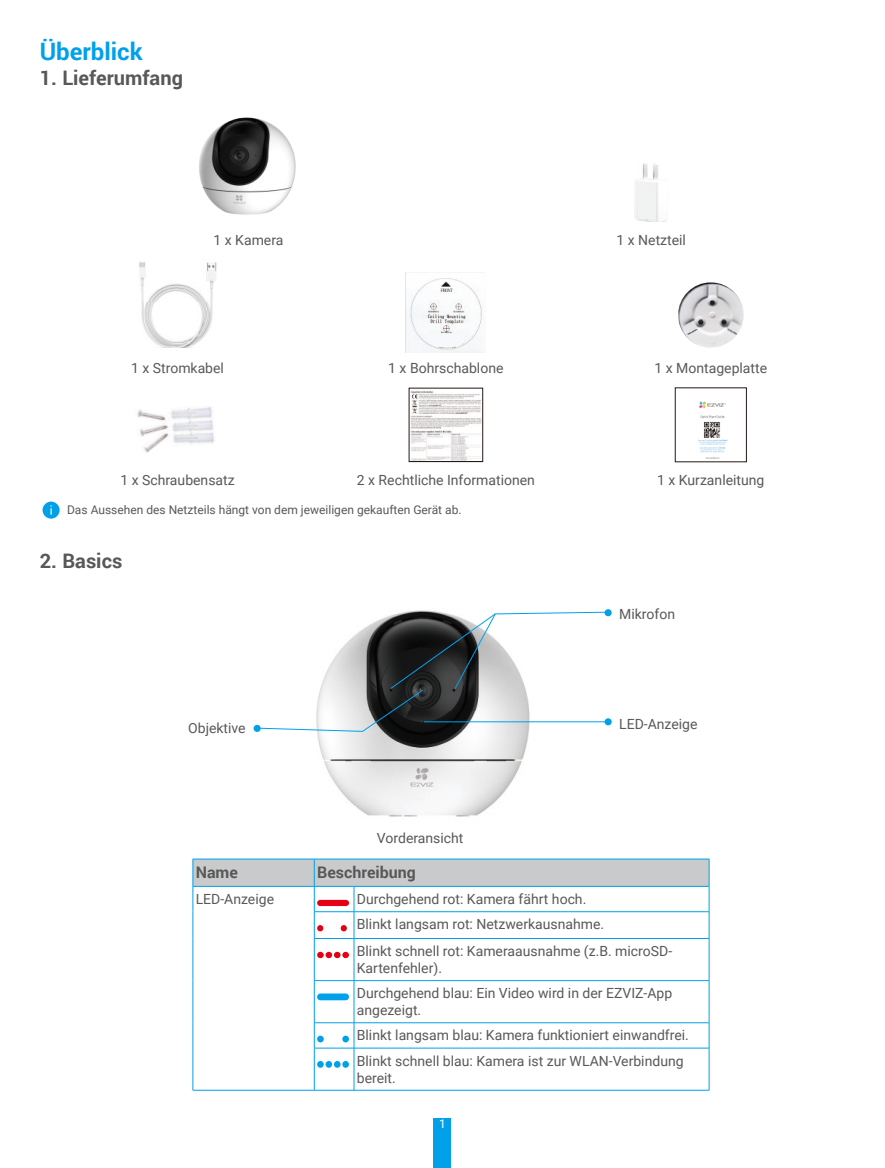
<style>
.page{position:relative;width:885px;height:1168px;background:#fff}
.page>*{position:absolute;margin:0;border:0;box-sizing:border-box;transform-origin:0 0}
.t1{font:700 24px "Roboto";color:#00a1e9}
.t2{font:700 20px "Roboto";color:#595857}
.t3{font:700 16px "Roboto";color:#595857}
.t4{font:14px/25.4px "Roboto";color:#595857}
.t5{font:12px "Roboto";color:#595857}
.t6{font:12px "Roboto";color:#fff}
</style>
<div class="page">
<div style="left:434px;top:1118px;width:17px;height:50px;background:#00a1e9"></div>
<img style="left:199px;top:117px;width:97px;height:98px">
<img style="left:634px;top:163px;width:33px;height:59px">
<div style="left:638px;top:191px;width:18px;height:28px;background:#f1f2f2"></div>
<img style="left:139px;top:262px;width:78px;height:86px">
<img style="left:406px;top:272px;width:80px;height:81px">
<svg style="left:426px;top:332px;width:39px;height:16px"></svg>
<img style="left:678px;top:282px;width:65px;height:66px;border-radius:33px">
<img style="left:171px;top:406px;width:43px;height:38px">
<img style="left:144px;top:437px;width:23px;height:16px">
<img style="left:137px;top:409px;width:29px;height:12px">
<img style="left:140px;top:422px;width:29px;height:15px">
<svg style="left:411px;top:390px;width:70px;height:70px"></svg>
<div style="left:409px;top:388px;width:74px;height:74px;border:1px solid #231916"></div>
<img style="left:698px;top:401px;width:30px;height:58px">
<div style="left:43px;top:502px;width:17px;height:17px;background:#00a1e9;border-radius:50%"></div>
<svg style="left:50px;top:505px;width:2px;height:10px"></svg>
<img style="left:317px;top:610px;width:212px;height:207px">
<div style="left:604px;top:718px;width:7px;height:7px;background:#00a1e9;border-radius:50%"></div>
<div style="left:604px;top:609px;width:7px;height:7px;background:#00a1e9;border-radius:50%"></div>
<div style="left:253px;top:725px;width:8px;height:7px;background:#00a1e9;border-radius:50%"></div>
<svg style="left:257px;top:611px;width:352px;height:121px"></svg>
<hr style="left:192px;top:938px;width:1px;height:43px;background:#00a1e9">
<hr style="left:192px;top:981px;width:1px;height:42px;background:#00a1e9">
<svg style="left:192px;top:1023px;width:1px;height:25px"></svg>
<hr style="left:192px;top:1048px;width:1px;height:42px;background:#00a1e9">
<hr style="left:193px;top:1090px;width:121px;height:1px;background:#00a1e9">
<hr style="left:314px;top:938px;width:40px;height:1px;background:#00a1e9">
<hr style="left:314px;top:938px;width:1px;height:42px;background:#00a1e9">
<hr style="left:354px;top:938px;width:355px;height:1px;background:#00a1e9">
<hr style="left:353px;top:938px;width:1px;height:42px;background:#00a1e9">
<hr style="left:708px;top:938px;width:1px;height:42px;background:#00a1e9">
<hr style="left:314px;top:980px;width:40px;height:1px;background:#00a1e9">
<hr style="left:314px;top:981px;width:1px;height:42px;background:#00a1e9">
<hr style="left:354px;top:980px;width:355px;height:1px;background:#00a1e9">
<hr style="left:353px;top:981px;width:1px;height:42px;background:#00a1e9">
<hr style="left:708px;top:981px;width:1px;height:42px;background:#00a1e9">
<hr style="left:314px;top:1022px;width:40px;height:1px;background:#00a1e9">
<svg style="left:314px;top:1023px;width:1px;height:25px"></svg>
<hr style="left:354px;top:1022px;width:355px;height:1px;background:#00a1e9">
<svg style="left:353px;top:1023px;width:1px;height:25px"></svg>
<svg style="left:708px;top:1023px;width:1px;height:25px"></svg>
<hr style="left:314px;top:1048px;width:40px;height:1px;background:#00a1e9">
<hr style="left:314px;top:1048px;width:1px;height:42px;background:#00a1e9">
<hr style="left:354px;top:1048px;width:355px;height:1px;background:#00a1e9">
<hr style="left:353px;top:1048px;width:1px;height:42px;background:#00a1e9">
<hr style="left:708px;top:1048px;width:1px;height:42px;background:#00a1e9">
<hr style="left:314px;top:1090px;width:40px;height:1px;background:#00a1e9">
<hr style="left:354px;top:1090px;width:355px;height:1px;background:#00a1e9">
<svg style="left:192px;top:859px;width:517px;height:79px"></svg>
<div style="left:340px;top:925px;width:7px;height:6px;background:#e60013;border-radius:50%"></div>
<div style="left:317px;top:952px;width:7px;height:6px;background:#e60013;border-radius:50%"></div>
<div style="left:342px;top:952px;width:7px;height:6px;background:#e60013;border-radius:50%"></div>
<div style="left:325px;top:952px;width:7px;height:6px;background:#e60013;border-radius:50%"></div>
<svg style="left:334px;top:952px;width:6px;height:6px"></svg>
<div style="left:317px;top:993px;width:32px;height:7px;background:#00a1e9;border-radius:3px"></div>
<div style="left:317px;top:1036px;width:7px;height:6px;background:#00a1e9;border-radius:50%"></div>
<div style="left:342px;top:1036px;width:7px;height:6px;background:#00a1e9;border-radius:50%"></div>
<div style="left:317px;top:1061px;width:7px;height:7px;background:#00a1e9;border-radius:50%"></div>
<div style="left:342px;top:1061px;width:7px;height:7px;background:#00a1e9;border-radius:50%"></div>
<div style="left:325px;top:1061px;width:7px;height:7px;background:#00a1e9;border-radius:50%"></div>
<div style="left:334px;top:1061px;width:6px;height:7px;background:#00a1e9;border-radius:50%"></div>
<h1 class="t1" style="left:40px;top:34px;width:104px">Überblick</h1>
<h2 class="t2" style="left:40px;top:64px;width:145px">1. Lieferumfang</h2>
<p class="t4" style="left:213px;top:227px;width:71px">1 x Kamera</p>
<p class="t4" style="left:616px;top:227px;width:71px">1 x Netzteil</p>
<p class="t4" style="left:131px;top:355px;width:94px">1 x Stromkabel</p>
<p class="t4" style="left:388px;top:355px;width:117px">1 x Bohrschablone</p>
<p class="t4" style="left:654px;top:355px;width:114px">1 x Montageplatte</p>
<p class="t4" style="left:120px;top:467px;width:116px">1 x Schraubensatz</p>
<p class="t4" style="left:357px;top:467px;width:179px">2 x Rechtliche Informationen</p>
<p class="t4" style="left:657px;top:467px;width:109px">1 x Kurzanleitung</p>
<p class="t5" style="left:67px;top:502px;width:396px">Das Aussehen des Netzteils hängt von dem jeweiligen gekauften Gerät ab.</p>
<h2 class="t2" style="left:40px;top:547px;width:84px">2. Basics</h2>
<p class="t4" style="left:619px;top:601px;width:57px">Mikrofon</p>
<p class="t4" style="left:188px;top:715px;width:59px">Objektive</p>
<p class="t4" style="left:619px;top:710px;width:80px">LED-Anzeige</p>
<p class="t4" style="left:377px;top:824px;width:88px">Vorderansicht</p>
<p class="t3" style="left:196px;top:861px;width:44px">Name</p>
<p class="t3" style="left:317px;top:861px;width:100px">Beschreibung</p>
<p class="t4" style="left:196px;top:886px;width:80px">LED-Anzeige</p>
<p class="t4" style="left:357px;top:886px;width:249px">Durchgehend rot: Kamera fährt hoch.<br>Blinkt langsam rot: Netzwerkausnahme.</p>
<p class="t4" style="left:357px;top:942px;width:317px;line-height:16.8px">Blinkt schnell rot: Kameraausnahme (z.B. microSD-<br>Kartenfehler).</p>
<p class="t4" style="left:357px;top:984px;width:317px;line-height:16.8px">Durchgehend blau: Ein Video wird in der EZVIZ-App angezeigt.</p>
<p class="t4" style="left:357px;top:1022px;width:333px">Blinkt langsam blau: Kamera funktioniert einwandfrei.<br>Blinkt schnell blau: Kamera ist zur WLAN-Verbindung</p>
<p class="t4" style="left:357px;top:1064px;width:40px">bereit.</p>
<p class="t6" style="left:439px;top:1116px;width:8px">1</p>
</div>
